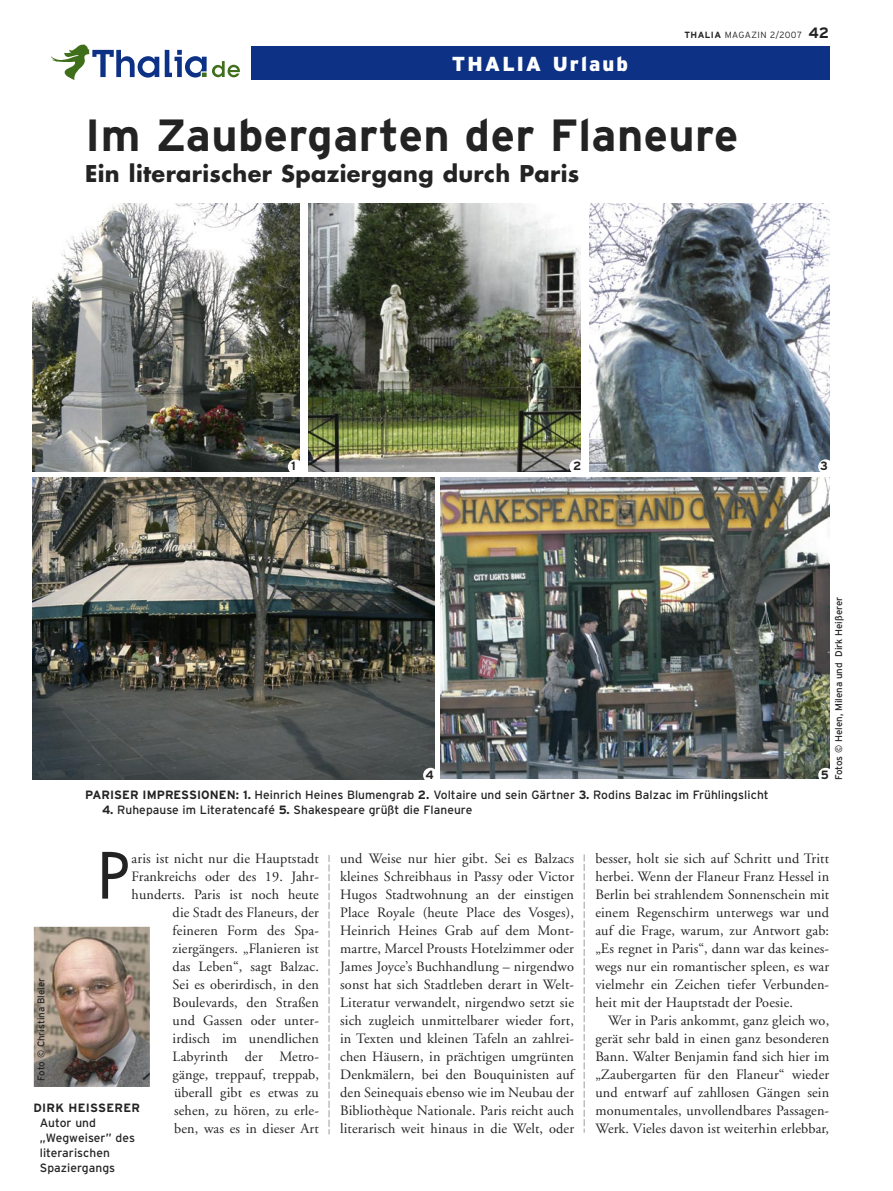
<style>
.page{position:relative;width:893px;height:1191px;background:#fff}
.page>*{position:absolute;margin:0;border:0;box-sizing:border-box;transform-origin:0 0}
.t1{font:61.95px "Futura";color:#232323}
.t2{font:700 45px "Interstate";letter-spacing:.01em;color:#232323}
.t3{font:700 22.5px "Futura";letter-spacing:.015em;color:#232323}
.t4{font:900 20.25px "Interstate";letter-spacing:.1em;color:#fff}
.t5{font:14.25px/18px "Adobe Garamond";letter-spacing:.01em;color:#232323;text-align:justify}
.t6{font:12px/15px "Interstate";letter-spacing:.005em;color:#232323}
.t7{font:700 12px "Interstate";letter-spacing:.025em;color:#232323}
.t8{font:9.75px "Interstate";letter-spacing:-.005em;color:#232323}
.t9{font:300 9px "Interstate";letter-spacing:.05em;color:#232323}
.s1{font-weight:700}
.s2{font-weight:700;font-size:15px}
</style>
<div class="page">
<svg style="left:51px;top:45px;width:108px;height:35px"></svg>
<svg style="left:165px;top:50px;width:75px;height:27px"></svg>
<div style="left:251px;top:47px;width:578px;height:33px;background:#0c3185"></div>
<img style="left:35px;top:928px;width:113px;height:157px">
<div style="left:32px;top:925px;width:119px;height:163px;border:2px solid #fff"></div>
<svg style="left:328px;top:855px;width:2px;height:279px"></svg>
<svg style="left:584px;top:854px;width:1px;height:278px"></svg>
<img style="left:32px;top:478px;width:402px;height:301px">
<img style="left:440px;top:478px;width:389px;height:301px">
<img style="left:32px;top:203px;width:267px;height:268px">
<img style="left:589px;top:203px;width:240px;height:268px">
<img style="left:308px;top:203px;width:272px;height:268px">
<div style="left:288px;top:459px;width:15px;height:15px;background:#fff;border-radius:50%"></div>
<div style="left:569px;top:459px;width:15px;height:15px;background:#fff;border-radius:50%"></div>
<div style="left:818px;top:459px;width:15px;height:15px;background:#fff;border-radius:50%"></div>
<div style="left:423px;top:767px;width:15px;height:15px;background:#fff;border-radius:50%"></div>
<div style="left:818px;top:767px;width:15px;height:15px;background:#fff;border-radius:50%"></div>
<p class="t4" style="left:426px;top:52px;width:230px">THALIA Jah estage</p>
<p class="t4" style="left:452px;top:52px;width:178px">THALIA Urlaub</p>
<p class="t9" style="left:684px;top:29px;width:146px"><span class="s1">THALIA</span> MAGAZIN 2/2007 <span class="s2">42</span></p>
<p class="t2" style="left:85px;top:110px;width:655px">Im Zaubergarten der Flaneure</p>
<p class="t3" style="left:85px;top:158px;width:496px">Ein literarischer Spaziergang durch Paris</p>
<p class="t7" style="left:291px;top:459px;width:6px">1</p>
<p class="t7" style="left:573px;top:459px;width:10px">2</p>
<p class="t7" style="left:820px;top:459px;width:9px">3</p>
<p class="t8" style="left:833px;top:780px;width:185px;rotate:-90deg">Fotos © Helen, Milena und Dirk Heißerer</p>
<p class="t7" style="left:426px;top:768px;width:10px">4</p>
<p class="t7" style="left:821px;top:768px;width:10px">5</p>
<p class="t6" style="left:85px;top:787px;width:685px"><span class="s1">PARISER IMPRESSIONEN: 1.</span> Heinrich Heines Blumengrab <span class="s1">2.</span> Voltaire und sein Gärtner <span class="s1">3.</span> Rodins Balzac im Frühlingslicht</p>
<p class="t6" style="left:102px;top:802px;width:372px"><span class="s1">4.</span> Ruhepause im Literatencafé <span class="s1">5.</span> Shakespeare grüßt die Flaneure</p>
<p class="t1" style="left:98px;top:835px;width:32px">P</p>
<p class="t5" style="left:132px;top:849px;width:189px;text-align:right">aris ist nicht nur die Hauptstadt<br>Frankreichs oder des 19. Jahr&shy;hunderts. Paris ist noch heute die Stadt des Flaneurs, der feineren Form des Spa&shy;ziergängers. „Flanieren ist<br>das Leben“, sagt Balzac.<br>Sei es oberirdisch, in den<br>Boulevards, den Straßen<br>und Gassen oder unter&shy;irdisch im unendlichen<br>Labyrinth der Metro-<br>gänge, treppauf, treppab, überall gibt es etwas zu<br>sehen, zu hören, zu erle-<br>ben, was es in dieser Art</p>
<p class="t5" style="left:340px;top:849px;width:235px">und Weise nur hier gibt. Sei es Balzacs kleines Schreibhaus in Passy oder Victor Hugos Stadtwohnung an der einstigen Place Royale (heute Place des Vosges), Heinrich Heines Grab auf dem Mont&shy;martre, Marcel Prousts Hotelzimmer oder James Joyce’s Buchhandlung – nirgendwo sonst hat sich Stadtleben derart in Welt-Literatur verwandelt, nirgendwo setzt sie sich zugleich unmittelbarer wieder fort, in Texten und kleinen Tafeln an zahlrei&shy;chen Häusern, in prächtigen umgrünten Denkmälern, bei den Bouquinisten auf den Seinequais ebenso wie im Neubau der Bibliothèque Nationale. Paris reicht auch literarisch weit hinaus in die Welt, oder</p>
<p class="t5" style="left:595px;top:849px;width:235px">besser, holt sie sich auf Schritt und Tritt herbei. Wenn der Flaneur Franz Hessel in Berlin bei strahlendem Sonnenschein mit einem Regenschirm unterwegs war und auf die Frage, warum, zur Antwort gab: „Es regnet in Paris“, dann war das keines&shy;wegs nur ein romantischer spleen, es war vielmehr ein Zeichen tiefer Verbunden&shy;heit mit der Hauptstadt der Poesie.</p>
<p class="t8" style="left:36px;top:1080px;width:104px;rotate:-90deg">Foto © Christina Bleier</p>
<p class="t5" style="left:595px;top:1011px;width:235px;text-indent:13px">Wer in Paris ankommt, ganz gleich wo, gerät sehr bald in einen ganz besonderen Bann. Walter Benjamin fand sich hier im „Zaubergarten für den Flaneur“ wieder und entwarf auf zahllosen Gängen sein monumentales, unvollendbares Passagen-Werk. Vieles davon ist weiterhin erlebbar,</p>
<p class="t7" style="left:33px;top:1101px;width:108px">DIRK HEISSERER</p>
<p class="t6" style="left:40px;top:1115px;width:97px">Autor und „Wegweiser” des literarischen</p>
<p class="t6" style="left:40px;top:1160px;width:77px">Spaziergangs</p>
</div>
